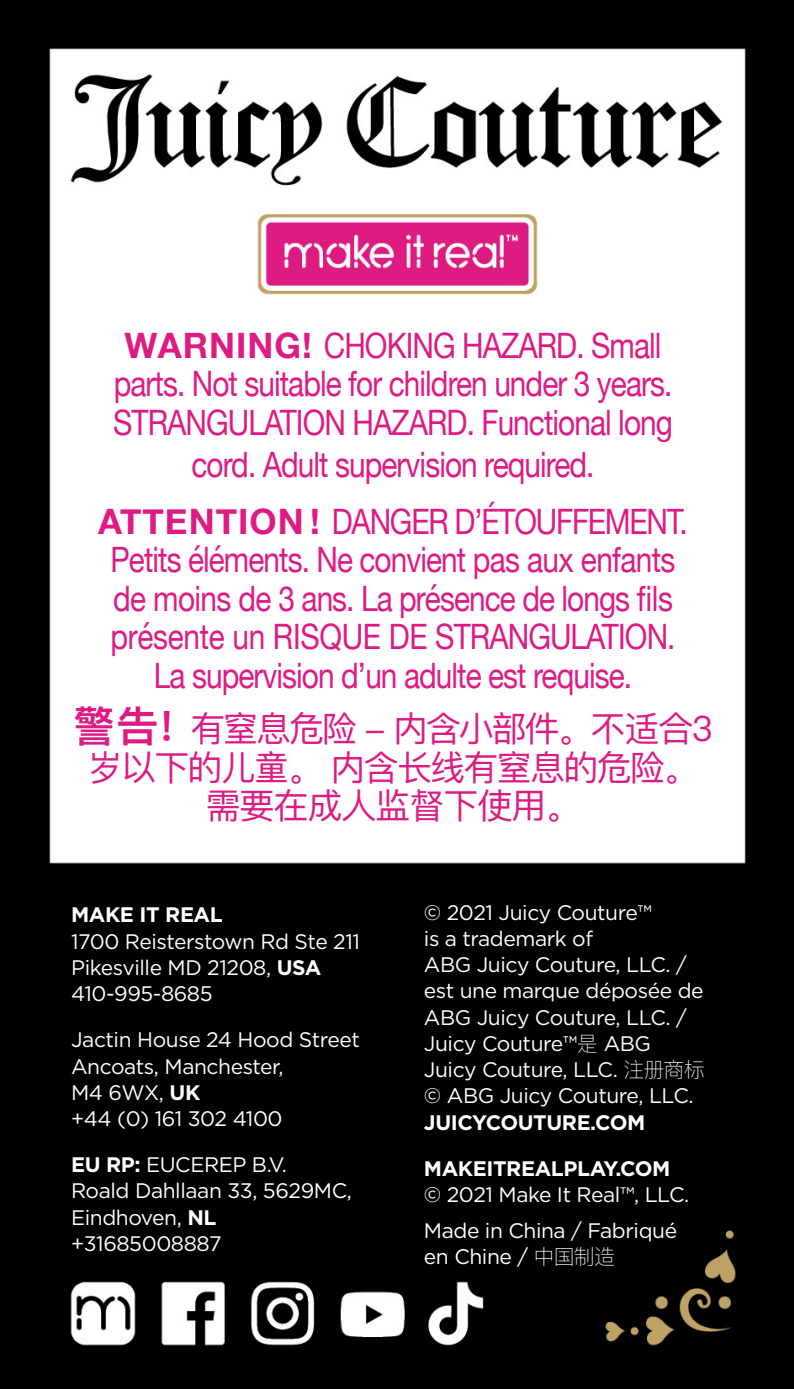
<style>
.page{position:relative;width:794px;height:1389px;background:#fff}
.page>*{position:absolute;margin:0;border:0;box-sizing:border-box;transform-origin:0 0}
.t1{font:35px/38.5px "Helvetica Neue";letter-spacing:-.03em;color:#de1b83;text-align:center;scale:.85 1}
.t2{font:35px/38.5px "Ping Fang SC";letter-spacing:-.05em;color:#de1b83;text-align:center}
.t3{font:21px/26.2px "Gotham";letter-spacing:-.02em;color:#fff}
.t4{font:700 21px/46.2px "Gotham";letter-spacing:-.02em;color:#fff}
.s1{font-weight:700}
.s2{font-weight:600;font-size:42px}
.s3{font-family:"Ping Fang SC";font-weight:100}
</style>
<div class="page">
<img style="left:0;top:0;width:794px;height:1389px">
<h1 class="t1" style="left:113px;top:328px;width:660px"><span class="s1">WARNING!</span> CHOKING HAZARD. Small parts. Not suitable for children under 3 years.<br>STRANGULATION HAZARD. Functional long</h1>
<h1 class="t1" style="left:98px;top:438px;width:695px;line-height:57.1px">cord. Adult supervision required.<br><span class="s1">ATTENTION !</span> DANGER D’ÉTOUFFEMENT.</h1>
<h1 class="t1" style="left:111px;top:543px;width:666px">Petits éléments. Ne convient pas aux enfants de moins de 3 ans. La présence de longs fils présente un RISQUE DE STRANGULATION.<br>La supervision d’un adulte est requise.</h1>
<h1 class="t2" style="left:73px;top:709px;width:641px"><span class="s2">警告!</span> 有窒息危险 - 内含小部件。不适合3岁以下的儿童。 内含长线有窒息的危险。需要在成人监督下使用。</h1>
<p class="t4" style="left:71px;top:891px;width:153px">MAKE IT REAL</p>
<p class="t3" style="left:71px;top:928px;width:290px">1700 Reisterstown Rd Ste 211<br>Pikesville MD 21208, <span class="s1">USA<br></span>410-995-8685</p>
<p class="t3" style="left:71px;top:1026px;width:290px">Jactin House 24 Hood Street<br>Ancoats, Manchester,<br>M4 6WX, <span class="s1">UK<br></span>+44 (0) 161 302 4100</p>
<p class="t3" style="left:71px;top:1151px;width:282px"><span class="s1">EU RP:</span> EUCEREP B.V.<br>Roald Dahllaan 33, 5629MC,<br>Eindhoven, <span class="s1">NL </span>+31685008887</p>
<p class="t3" style="left:424px;top:899px;width:282px">© 2021 Juicy Couture™<br>is a trademark of<br>ABG Juicy Couture, LLC. / est une marque déposée de<br>ABG Juicy Couture, LLC. /<br>Juicy Couture™<span class="s3">是</span> ABG<br>Juicy Couture, LLC. <span class="s3">注册商标</span>© ABG Juicy Couture, LLC.</p>
<p class="t4" style="left:424px;top:1099px;width:248px">JUICYCOUTURE.COM<br>MAKEITREALPLAY.COM</p>
<p class="t3" style="left:424px;top:1176px;width:267px;line-height:36.1px">© 2021 Make It Real™, LLC.<br>Made in China / Fabriqué</p>
<p class="t3" style="left:424px;top:1243px;width:193px">en Chine / <span class="s3">中国制造</span></p>
</div>
